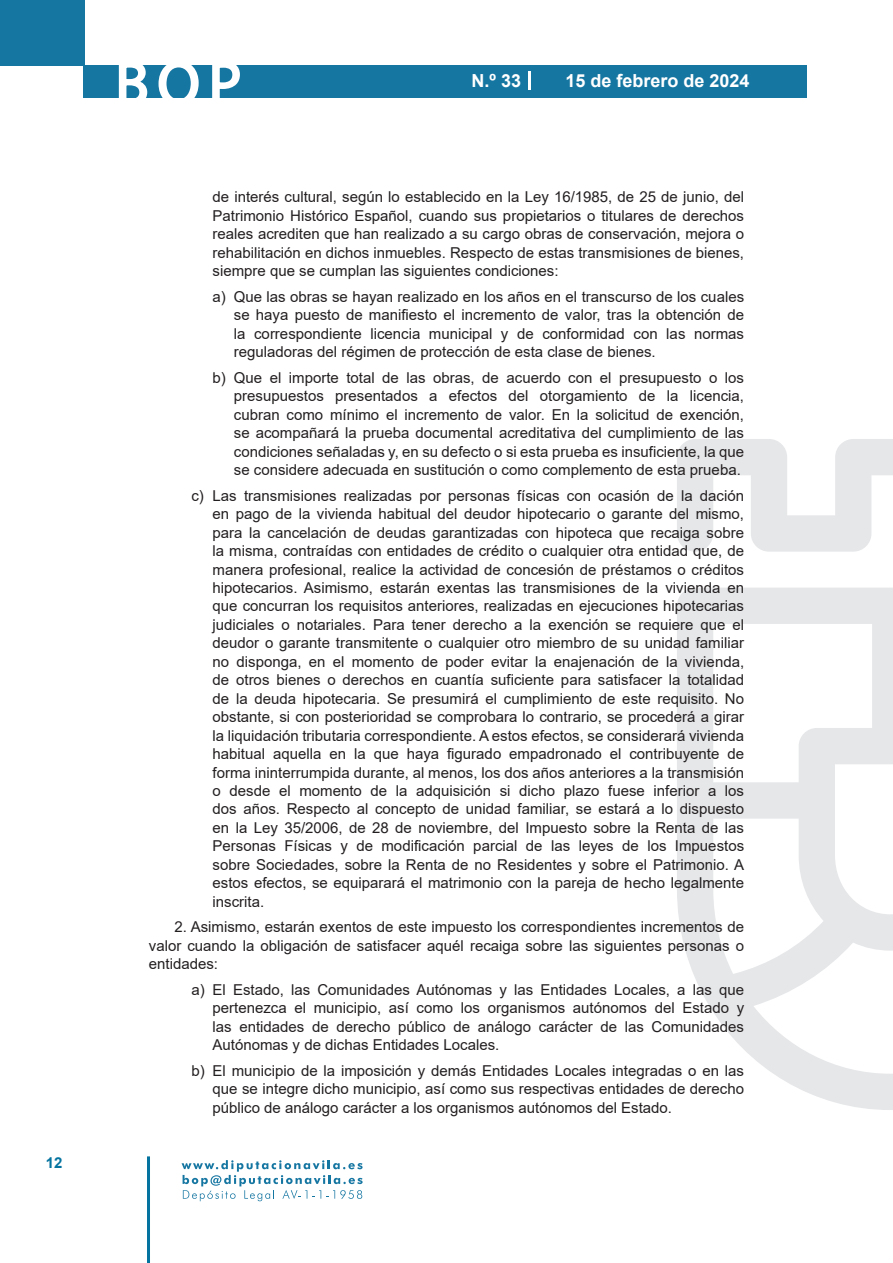
<style>
.page{position:relative;width:893px;height:1263px;background:#fff}
.page>*{position:absolute;margin:0;border:0;box-sizing:border-box;transform-origin:0 0}
.t1{font:500 61.5px "Avant Garde";color:#fff}
.t2{font:700 18px "Arial";color:#fff}
.texto_normal{font:15px/18.5px "Arial";color:#231f20;text-align:justify}
.t3{font:700 15px "Arial";color:#04739f}
</style>
<div class="page">
<div style="left:0;top:0;width:85px;height:65px;background:#1676a2"></div>
<div style="left:84px;top:65px;width:723px;height:33px;background:#1676a2"></div>
<svg style="left:118px;top:65px;width:30px;height:33px"></svg>
<svg style="left:158px;top:65px;width:41px;height:33px"></svg>
<svg style="left:212px;top:65px;width:28px;height:33px"></svg>
<svg style="left:182px;top:1160px;width:181px;height:41px"></svg>
<hr style="left:147px;top:1156px;width:3px;height:107px;background:#04739f">
<svg style="left:529px;top:71px;width:2px;height:19px"></svg>
<svg style="left:677px;top:439px;width:216px;height:671px"></svg>
<p class="t3" style="left:46px;top:1152px;width:18px">12</p>
<h1 class="t1" style="left:115px;top:46px;width:128px">BOP</h1>
<p class="t2" style="left:472px;top:68px;width:51px">N.º 33</p>
<p class="t2" style="left:565px;top:68px;width:186px">15 de febrero de 2024</p>
<p class="texto_normal" style="left:213px;top:188px;width:533px">de interés cultural, según lo establecido en la Ley 16/1985, de 25 de junio, del Patrimonio Histórico Español, cuando sus propietarios o titulares de derechos reales acrediten que han realizado a su cargo obras de conservación, mejora o rehabilitación en dichos inmuebles. Respecto de estas transmisiones de bienes, siempre que se cumplan las siguientes condiciones:</p>
<p class="texto_normal" style="left:234px;top:287px;width:512px;text-indent:-21px">a) Que las obras se hayan realizado en los años en el transcurso de los cuales se haya puesto de manifiesto el incremento de valor, tras la obtención de la correspondiente licencia municipal y de conformidad con las normas reguladoras del régimen de protección de esta clase de bienes.</p>
<p class="texto_normal" style="left:234px;top:368px;width:512px;text-indent:-21px">b) Que el importe total de las obras, de acuerdo con el presupuesto o los presupuestos presentados a efectos del otorgamiento de la licencia, cubran como mínimo el incremento de valor. En la solicitud de exención, se acompañará la prueba documental acreditativa del cumplimiento de las condiciones señaladas y, en su defecto o si esta prueba es insuficiente, la que se considere adecuada en sustitución o como complemento de esta prueba.</p>
<p class="texto_normal" style="left:213px;top:486px;width:533px;text-indent:-21px">c) Las transmisiones realizadas por personas físicas con ocasión de la dación en pago de la vivienda habitual del deudor hipotecario o garante del mismo, para la cancelación de deudas garantizadas con hipoteca que recaiga sobre la misma, contraídas con entidades de crédito o cualquier otra entidad que, de manera profesional, realice la actividad de concesión de préstamos o créditos hipotecarios. Asimismo, estarán exentas las transmisiones de la vivienda en que concurran los requisitos anteriores, realizadas en ejecuciones hipotecarias judiciales o notariales. Para tener derecho a la exención se requiere que el deudor o garante transmitente o cualquier otro miembro de su unidad familiar no disponga, en el momento de poder evitar la enajenación de la vivienda, de otros bienes o derechos en cuantía suficiente para satisfacer la totalidad de la deuda hipotecaria. Se presumirá el cumplimiento de este requisito. No obstante, si con posterioridad se comprobara lo contrario, se procederá a girar la liquidación tributaria correspondiente. A estos efectos, se considerará vivienda habitual aquella en la que haya figurado empadronado el contribuyente de forma ininterrumpida durante, al menos, los dos años anteriores a la transmisión o desde el momento de la adquisición si dicho plazo fuese inferior a los dos años. Respecto al concepto de unidad familiar, se estará a lo dispuesto en la Ley 35/2006, de 28 de noviembre, del Impuesto sobre la Renta de las Personas Físicas y de modificación parcial de las leyes de los Impuestos sobre Sociedades, sobre la Renta de no Residentes y sobre el Patrimonio. A estos efectos, se equiparará el matrimonio con la pareja de hecho legalmente inscrita.</p>
<p class="texto_normal" style="left:149px;top:918px;width:597px;text-indent:26px">2. Asimismo, estarán exentos de este impuesto los correspondientes incrementos de valor cuando la obligación de satisfacer aquél recaiga sobre las siguientes personas o entidades:</p>
<p class="texto_normal" style="left:213px;top:980px;width:533px;text-indent:-21px">a) El Estado, las Comunidades Autónomas y las Entidades Locales, a las que pertenezca el municipio, así como los organismos autónomos del Estado y las entidades de derecho público de análogo carácter de las Comunidades Autónomas y de dichas Entidades Locales.</p>
<p class="texto_normal" style="left:213px;top:1061px;width:533px;text-indent:-21px">b) El municipio de la imposición y demás Entidades Locales integradas o en las que se integre dicho municipio, así como sus respectivas entidades de derecho público de análogo carácter a los organismos autónomos del Estado.</p>
</div>
